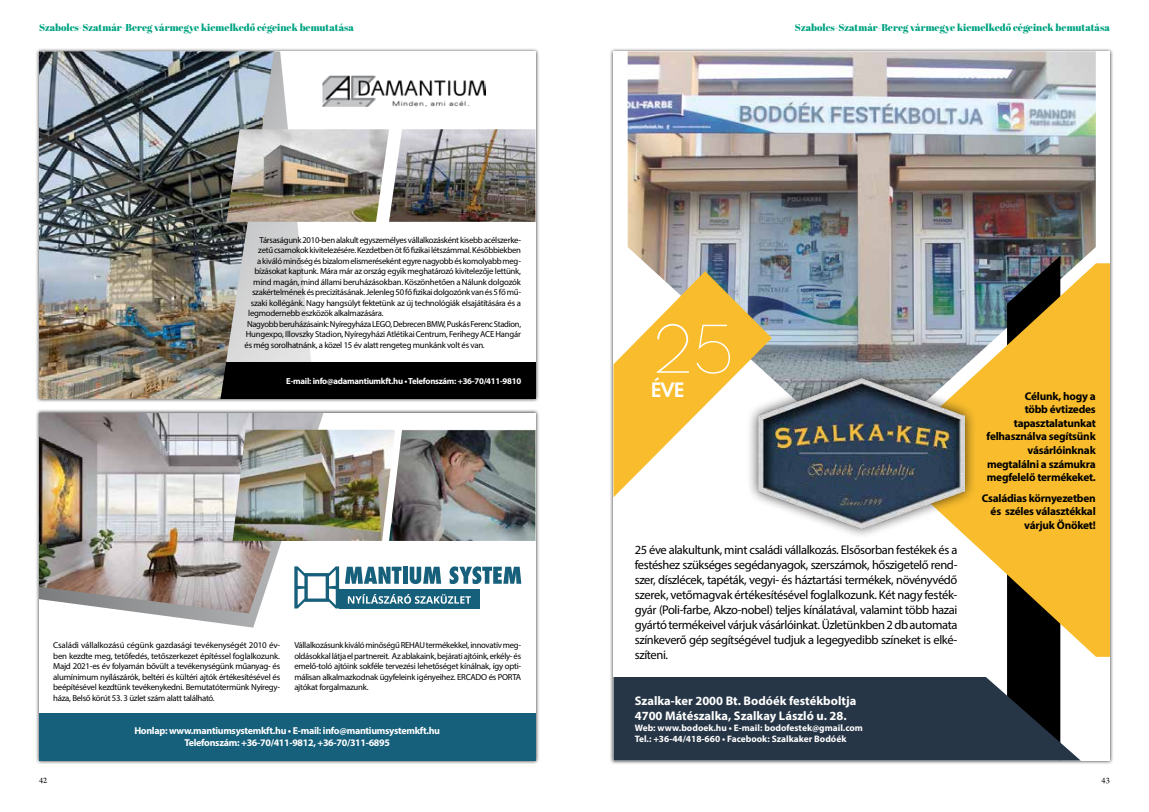
<style>
.page{position:relative;width:1149px;height:812px;background:#fff}
.page>*{position:absolute;margin:0;border:0;box-sizing:border-box;transform-origin:0 0}
.t1{font:100 58.25px "Spartan MB";color:#fff}
.t2{font:700 17.62px "Spartan MB";color:#fff}
.t3{font:12.5px/15px "Myriad Pro";letter-spacing:-.03em;color:#000;text-align:justify}
.t4{font:700 12.5px/15px "Myriad Pro";color:#fff}
.t5{font:700 11.25px/13.5px "Myriad Pro";letter-spacing:-.02em;color:#000;text-align:right}
.t6{font:10px "Abril Fatface";color:#00a381}
.t7{font:700 10px/12px "Myriad Pro";letter-spacing:-.03em;color:#fff;text-align:center}
.t8{font:700 9.38px/11.2px "Myriad Pro";color:#fff}
.t9{font:8.75px/10.5px "Myriad Pro";letter-spacing:-.03em;color:#000;text-align:justify}
.t10{font:700 8.75px "Myriad Pro";letter-spacing:-.03em;color:#fff}
.t11{font:8.75px "Arno Pro";color:#000}
</style>
<div class="page">
<div style="left:35px;top:48px;width:504px;height:355px;background:#000;opacity:.75"></div>
<div style="left:39px;top:51px;width:496px;height:348px;background:#fff"></div>
<img style="left:315px;top:129px;width:220px;height:93px">
<svg style="left:274px;top:51px;width:41px;height:348px"></svg>
<div style="left:197px;top:362px;width:338px;height:36px;background:#000"></div>
<div style="left:35px;top:409px;width:504px;height:355px;background:#000;opacity:.75"></div>
<div style="left:39px;top:413px;width:496px;height:347px;background:#fff"></div>
<img style="left:395px;top:429px;width:140px;height:112px">
<img style="left:322px;top:75px;width:163px;height:32px">
<img style="left:39px;top:51px;width:235px;height:348px">
<svg style="left:345px;top:566px;width:56px;height:17px"></svg>
<div style="left:402px;top:566px;width:5px;height:17px;background:#16607b"></div>
<svg style="left:409px;top:566px;width:32px;height:18px"></svg>
<svg style="left:449px;top:566px;width:72px;height:18px"></svg>
<div style="left:338px;top:588px;width:141px;height:20px;background:#16607b"></div>
<svg style="left:348px;top:594px;width:123px;height:9px"></svg>
<svg style="left:323px;top:566px;width:16px;height:42px"></svg>
<div style="left:39px;top:712px;width:496px;height:48px;background:#16607b"></div>
<svg style="left:144px;top:413px;width:179px;height:214px"></svg>
<img style="left:39px;top:413px;width:278px;height:200px">
<img style="left:232px;top:429px;width:163px;height:112px">
<div style="left:609px;top:48px;width:504px;height:716px;background:#000;opacity:.75"></div>
<div style="left:613px;top:51px;width:496px;height:709px;background:#fff"></div>
<img style="left:627px;top:51px;width:468px;height:316px">
<svg style="left:1006px;top:256px;width:53px;height:421px"></svg>
<svg style="left:882px;top:263px;width:227px;height:393px;fill:#f8bc2d"></svg>
<div style="left:746px;top:367px;width:230px;height:172px;background:#000;opacity:.75"></div>
<img style="left:758px;top:373px;width:206px;height:160px">
<svg style="left:613px;top:271px;width:158px;height:226px"></svg>
<svg style="left:613px;top:677px;width:467px;height:83px;background:#2e3b4a"></svg>
<p class="t6" style="left:39px;top:20px;width:316px">Szabolcs-Szatmár-Bereg vármegye kiemelkedő cégeinek bemutatása</p>
<p class="t6" style="left:794px;top:20px;width:316px">Szabolcs-Szatmár-Bereg vármegye kiemelkedő cégeinek bemutatása</p>
<p class="t9" style="left:259px;top:234px;width:263px">Társaságunk 2010-ben alakult egyszemélyes vállalkozásként kisebb acélszerke-</p>
<p class="t9" style="left:258px;top:245px;width:264px">zetű csarnokok kivitelezésére. Kezdetben öt fő fizikai létszámmal. Későbbiekben</p>
<p class="t9" style="left:257px;top:255px;width:265px">a kiváló minőség és bizalom elismeréseként egyre nagyobb és komolyabb meg-</p>
<p class="t9" style="left:254px;top:266px;width:268px">bízásokat kaptunk. Mára már az ország egyik meghatározó kivitelezője lettünk,</p>
<p class="t9" style="left:253px;top:276px;width:269px">mind magán, mind állami beruházásokban. Köszönhetően a Nálunk dolgozók</p>
<p class="t9" style="left:252px;top:287px;width:270px">szakértelmének és precizitásának. Jelenleg 50 fő fizikai dolgozónk van és 5 fő mű-</p>
<p class="t9" style="left:251px;top:297px;width:272px">szaki kollégánk. Nagy hangsúlyt fektetünk az új technológiák elsajátítására és a</p>
<p class="t9" style="left:248px;top:308px;width:137px">legmodernebb eszközök alkalmazására.</p>
<p class="t9" style="left:247px;top:318px;width:275px">Nagyobb beruházásaink: Nyíregyháza LEGO, Debrecen BMW, Puskás Ferenc Stadion,</p>
<p class="t9" style="left:246px;top:329px;width:276px">Hungexpo, Illovszky Stadion, Nyíregyházi Atlétikai Centrum, Ferihegy ACE Hangár</p>
<p class="t9" style="left:244px;top:339px;width:242px">és még sorolhatnánk, a közel 15 év alatt rengeteg munkánk volt és van.</p>
<p class="t10" style="left:286px;top:375px;width:236px">E-mail: info@adamantiumkft.hu • Telefonszám: +36-70/411-9810</p>
<p class="t9" style="left:53px;top:640px;width:228px">Családi vállalkozású cégünk gazdasági tevékenységét 2010 év&shy;ben kezdte meg, tetőfedés, tetőszerkezet építéssel foglalkozunk.<br>Majd 2021-es év folyamán bővült a tevékenységünk műanyag- és alumínimum nyílászárók, beltéri és kültéri ajtók értékesítésével és beépítésével kezdtünk tevékenykedni. Bemutatótermünk Nyíregy&shy;háza, Belső körút 53. 3 üzlet szám alatt található.</p>
<p class="t9" style="left:294px;top:640px;width:228px">Vállalkozásunk kiváló minőségű REHAU termékekkel, innovatív meg&shy;oldásokkal látja el partnereit. Az ablakaink, bejárati ajtóink, erkély- és emelő-toló ajtóink sokféle tervezési lehetőséget kínálnak, így opti&shy;málisan alkalmazkodnak ügyfeleink igényeihez. ERCADO és PORTA ajtókat forgalmazunk.</p>
<p class="t7" style="left:134px;top:724px;width:307px">Honlap: www.mantiumsystemkft.hu • E-mail: info@mantiumsystemkft.hu<br>Telefonszám: +36-70/411-9812, +36-70/311-6895</p>
<h1 class="t1" style="left:651px;top:307px;width:85px">25</h1>
<h2 class="t2" style="left:651px;top:376px;width:35px">ÉVE</h2>
<p class="t3" style="left:634px;top:542px;width:324px">25 éve alakultunk, mint családi vállalkozás. Elsősorban festékek és a festéshez szükséges segédanyagok, szerszámok, hőszigetelő rend&shy;szer, díszlécek, tapéták, vegyi- és háztartási termékek, növényvédő szerek, vetőmagvak értékesítésével foglalkozunk. Két nagy festék&shy;gyár (Poli-farbe, Akzo-nobel) teljes kínálatával, valamint több hazai gyártó termékeivel várjuk vásárlóinkat. Üzletünkben 2 db automata színkeverő gép segítségével tudjuk a legegyedibb színeket is elké&shy;szíteni.</p>
<h3 class="t4" style="left:634px;top:692px;width:223px">Szalka-ker 2000 Bt. Bodóék festékboltja<br>4700 Mátészalka, Szalkay László u. 28.</h3>
<p class="t8" style="left:634px;top:721px;width:229px">Web: www.bodoek.hu • E-mail: bodofestek@gmail.com<br>Tel.: +36-44/418-660 • Facebook: Szalkaker Bodóék</p>
<p class="t5" style="left:986px;top:389px;width:111px">Célunk, hogy a<br>több évtizedes tapasztalatunkat felhasználva segítsünk vásárlóinknak megtalálni a számukra megfelelő termékeket.</p>
<p class="t5" style="left:981px;top:490px;width:116px">Családias környezetben és széles választékkal várjuk Önöket!</p>
<p class="t11" style="left:39px;top:775px;width:10px">42</p>
<p class="t11" style="left:1101px;top:775px;width:10px">43</p>
</div>
